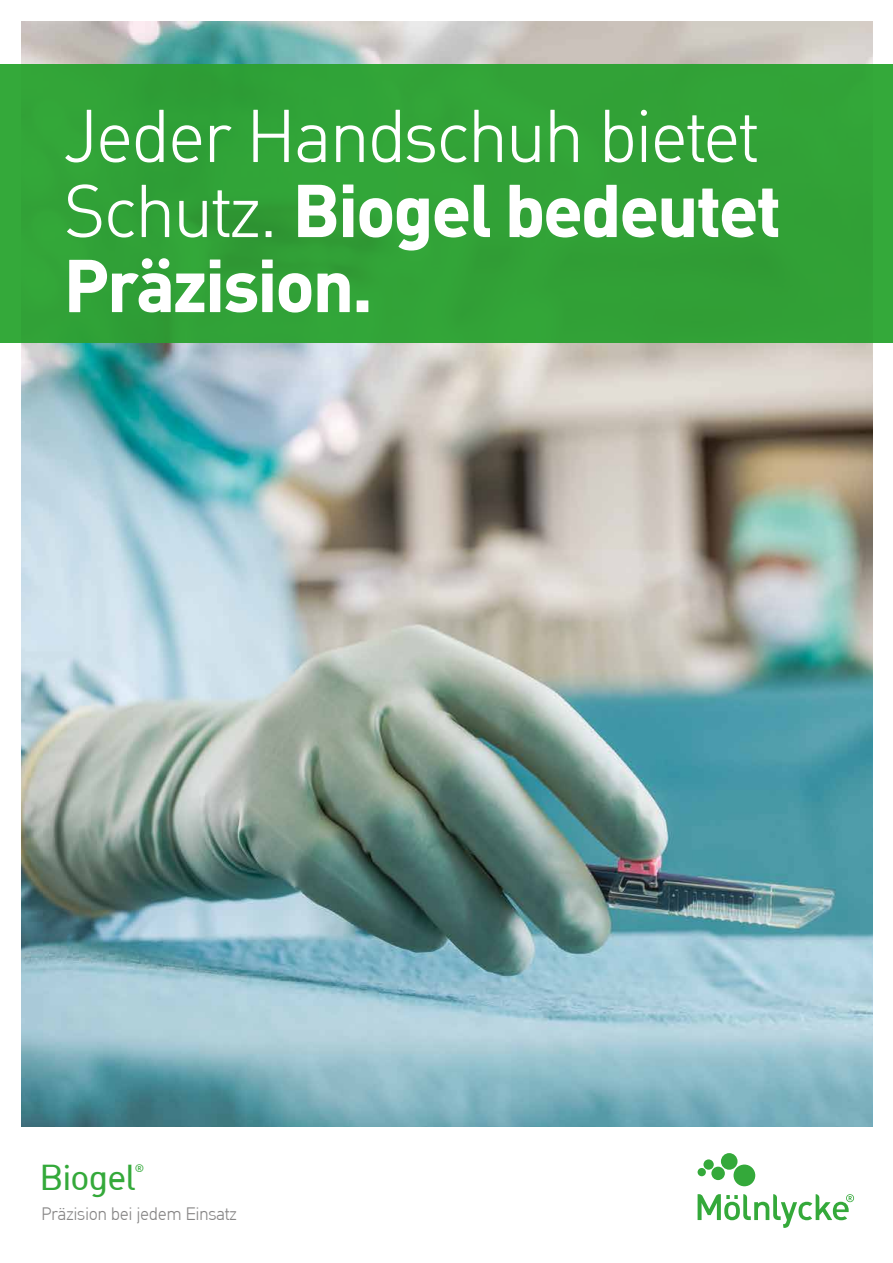
<style>
.page{position:relative;width:893px;height:1263px;background:#fff}
.page>*{position:absolute;margin:0;border:0;box-sizing:border-box;transform-origin:0 0}
.t1{font:300 72px/75px "Molnlycke Din";letter-spacing:-.025em;color:#fff}
.t2{font:35.25px "Molnlycke Din";letter-spacing:-.025em;color:#34a93a}
.t3{font:300 17.55px "Molnlycke Din";letter-spacing:-.025em;color:#878686}
.t4{font:10.5px "Molnlycke Din";color:#34a93a}
.s1{font-weight:700}
</style>
<div class="page">
<img style="left:22px;top:22px;width:850px;height:1105px">
<div style="left:0;top:64px;width:893px;height:278px;background:#32a237"></div>
<svg style="left:698px;top:1153px;width:156px;height:75px"></svg>
<p class="t1" style="left:64px;top:100px;width:719px">Jeder Handschuh bietet<br>Schutz. <span class="s1">Biogel bedeutet<br>Präzision.</span></p>
<p class="t2" style="left:39px;top:1156px;width:98px">Biogel</p>
<p class="t4" style="left:135px;top:1162px;width:11px">®</p>
<p class="t3" style="left:41px;top:1204px;width:198px">Präzision bei jedem Einsatz</p>
</div>
